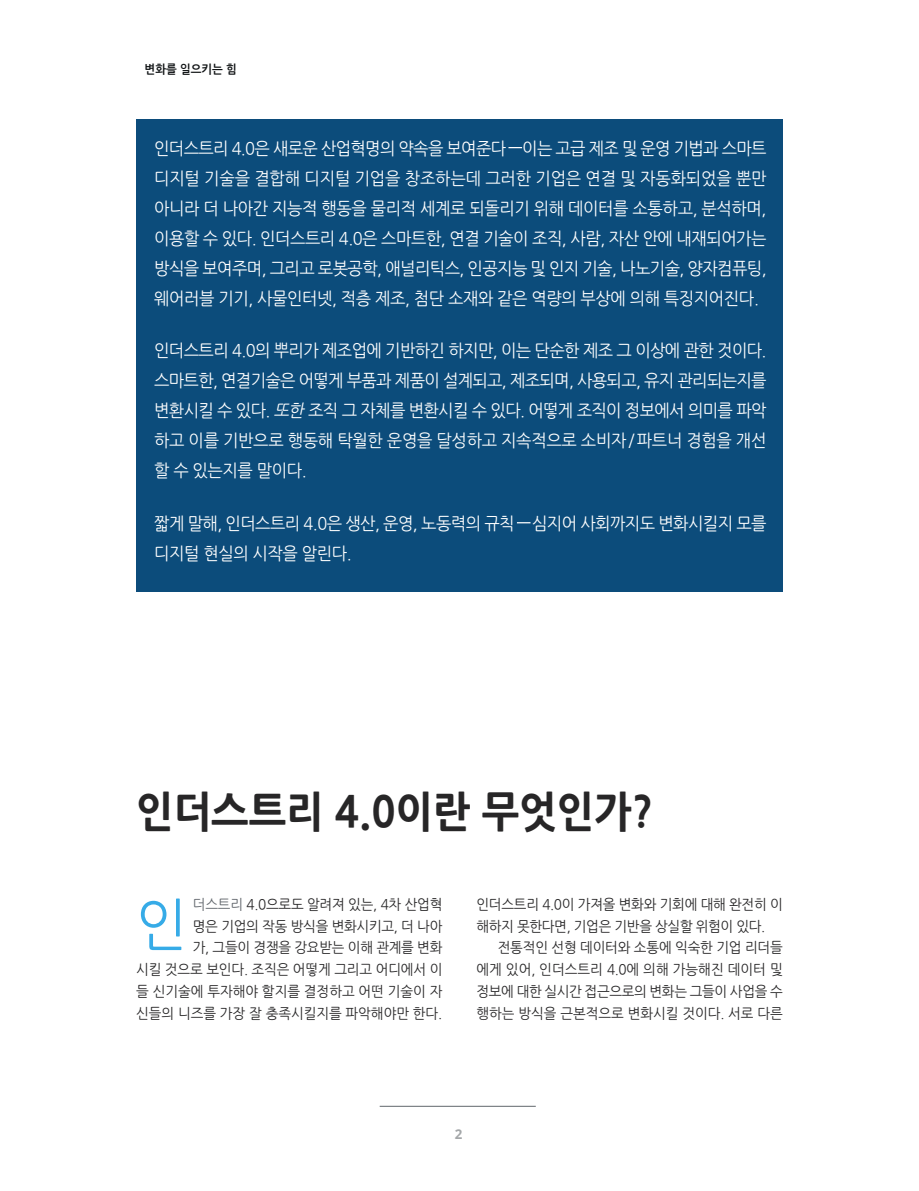
<style>
.page{position:relative;width:919px;height:1191px;background:#fff}
.page>*{position:absolute;margin:0;border:0;box-sizing:border-box;transform-origin:0 0}
.t1{font:57px "Nanum Gothic OTF";color:#36abe7;scale:.95 1}
.t2{font:700 42px "Nanum Gothic OTF Extra";color:#272627;scale:.95 1}
.t3{font:17.25px/30px "Nanum Gothic OTF";letter-spacing:-.025em;color:#fff;text-align:justify;scale:.95 1}
.t4{font:14.25px/21.8px "Nanum Gothic OTF";letter-spacing:-.015em;color:#272627;text-align:right;scale:.95 1}
.t5{font:700 13.5px "Open Sans";color:#a4a7a9}
.t6{font:12px "Nanum Gothic OTF Bold";color:#0e1113;scale:.95 1}
.s1{font-style:italic}
.s2{color:#61666c}
</style>
<div class="page">
<hr style="left:379px;top:1106px;width:156px;height:1px;background:#61666c">
<div style="left:136px;top:119px;width:646px;height:472px;background:#0c4c7b"></div>
<p class="t6" style="left:145px;top:63px;width:98px">변화를 일으키는 힘</p>
<p class="t3" style="left:154px;top:133px;width:646px">인더스트리 4.0은 새로운 산업혁명의 약속을 보여준다-이는 고급 제조 및 운영 기법과 스마트 디지털 기술을 결합해 디지털 기업을 창조하는데 그러한 기업은 연결 및 자동화되었을 뿐만 아니라 더 나아간 지능적 행동을 물리적 세계로 되돌리기 위해 데이터를 소통하고, 분석하며, 이용할 수 있다. 인더스트리 4.0은 스마트한, 연결 기술이 조직, 사람, 자산 안에 내재되어가는 방식을 보여주며, 그리고 로봇공학, 애널리틱스, 인공지능 및 인지 기술, 나노기술, 양자컴퓨팅, 웨어러블 기기, 사물인터넷, 적층 제조, 첨단 소재와 같은 역량의 부상에 의해 특징지어진다.</p>
<p class="t3" style="left:154px;top:335px;width:646px">인더스트리 4.0의 뿌리가 제조업에 기반하긴 하지만, 이는 단순한 제조 그 이상에 관한 것이다. 스마트한, 연결기술은 어떻게 부품과 제품이 설계되고, 제조되며, 사용되고, 유지 관리되는지를 변환시킬 수 있다. <span class="s1">또한</span>조직 그 자체를 변환시킬 수 있다. 어떻게 조직이 정보에서 의미를 파악 하고 이를 기반으로 행동해 탁월한 운영을 달성하고 지속적으로 소비자/파트너 경험을 개선 할 수 있는지를 말이다.</p>
<p class="t3" style="left:154px;top:508px;width:646px">짧게 말해, 인더스트리 4.0은 생산, 운영, 노동력의 규칙-심지어 사회까지도 변화시킬지 모를 디지털 현실의 시작을 알린다.</p>
<h2 class="t2" style="left:136px;top:786px;width:546px">인더스트리 4.0이란 무엇인가?</h2>
<p class="t4" style="left:136px;top:893px;width:324px"><span class="s2">더스트리</span> 4.0으로도 알려져 있는, 4차 산업혁<br>명은 기업의 작동 방식을 변화시키고, 더 나아<br>가, 그들이 경쟁을 강요받는 이해 관계를 변화<br>시킬 것으로 보인다. 조직은 어떻게 그리고 어디에서 이 들 신기술에 투자해야 할지를 결정하고 어떤 기술이 자 신들의 니즈를 가장 잘 충족시킬지를 파악해야만 한다.</p>
<p class="t4" style="left:476px;top:893px;width:324px;text-align:left">인더스트리 4.0이 가져올 변화와 기회에 대해 완전히 이 해하지 못한다면, 기업은 기반을 상실할 위험이 있다.</p>
<h1 class="t1" style="left:136px;top:890px;width:55px">인</h1>
<p class="t4" style="left:476px;top:936px;width:324px;text-align:justify;text-indent:21px">전통적인 선형 데이터와 소통에 익숙한 기업 리더들 에게 있어, 인더스트리 4.0에 의해 가능해진 데이터 및 정보에 대한 실시간 접근으로의 변화는 그들이 사업을 수 행하는 방식을 근본적으로 변화시킬 것이다. 서로 다른</p>
<p class="t5" style="left:455px;top:1124px;width:9px">2</p>
</div>
